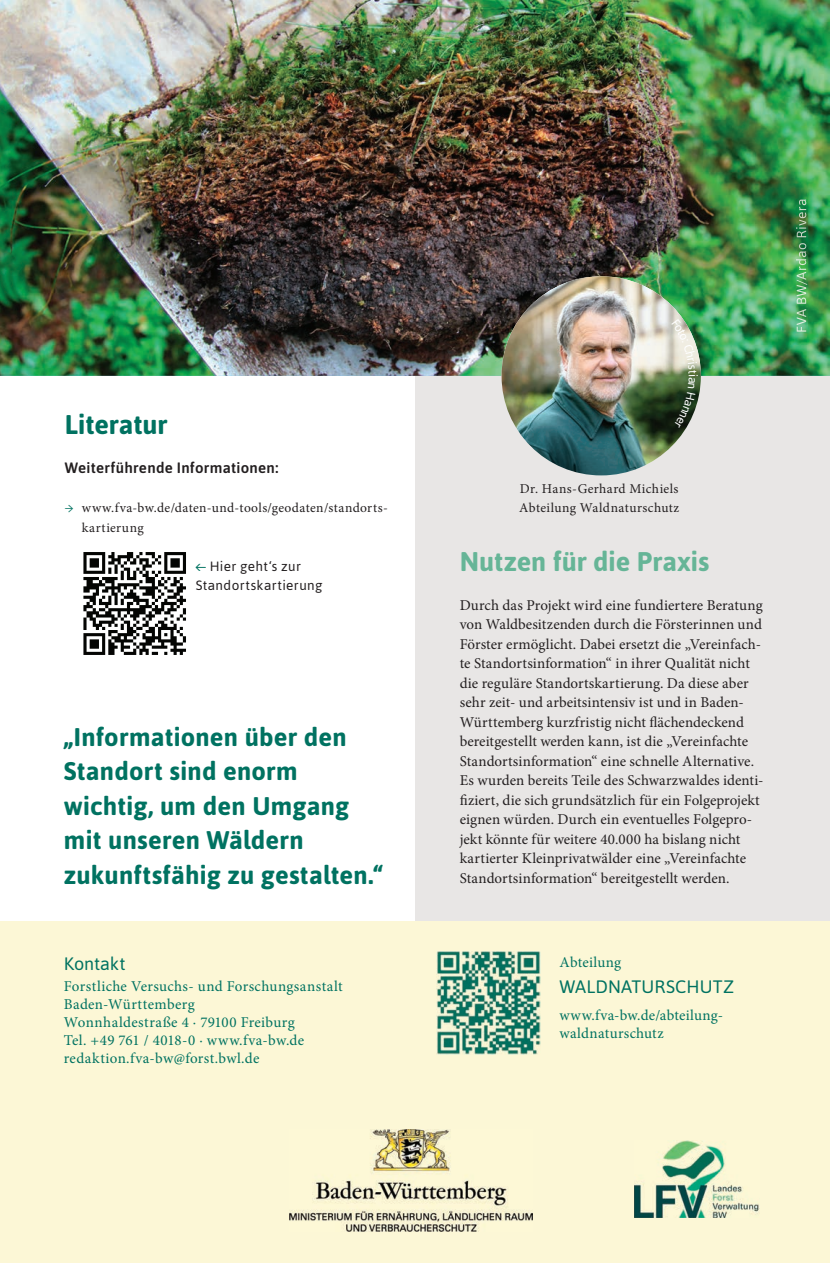
<style>
.page{position:relative;width:830px;height:1263px;background:#fff}
.page>*{position:absolute;margin:0;border:0;box-sizing:border-box;transform-origin:0 0}
.t1{font:700 27px "Asap";letter-spacing:.005em;color:#66b597}
.t2{font:700 27px "Asap";color:#007261}
.t3{font:700 25.5px/34.5px "Asap";letter-spacing:.01em;color:#007261}
.t4{font:18px "Asap";letter-spacing:-.005em;color:#007261}
.t5{font:15px "Minion Pro";color:#231f20}
.t6{font:15px/18px "Minion Pro";letter-spacing:.02em;color:#007261}
.t7{font:600 15px "Asap";letter-spacing:.02em;color:#231f20}
.t8{font:13.5px/19.5px "Minion Pro";letter-spacing:.03em;color:#231f20}
.t9{font:13.5px/19.5px "Asap";letter-spacing:.03em;color:#231f20}
.s1{color:#007261}
</style>
<div class="page">
<div style="left:415px;top:376px;width:414px;height:546px;background:#e8e6e5"></div>
<div style="left:0;top:922px;width:829px;height:341px;background:#fcf7d6"></div>
<img style="left:436px;top:951px;width:104px;height:104px">
<img style="left:0;top:0;width:829px;height:376px">
<img style="left:501px;top:276px;width:199px;height:199px;border-radius:100px">
<img style="left:795px;top:199px;width:11px;height:133px">
<img style="left:634px;top:1140px;width:125px;height:78px">
<img style="left:289px;top:1129px;width:242px;height:102px">
<img style="left:83px;top:552px;width:103px;height:103px">
<svg style="left:671px;top:319px;width:26px;height:109px;background:#7c8d73"></svg>
<h1 class="t2" style="left:65px;top:407px;width:104px">Literatur</h1>
<p class="t7" style="left:65px;top:457px;width:215px">Weiterführende Informationen:</p>
<p class="t8" style="left:82px;top:498px;width:307px;text-indent:-17px"><span class="s1">→</span> www.fva-bw.de/daten-und-tools/geodaten/standorts&shy;kartierung</p>
<p class="t9" style="left:196px;top:556px;width:128px"><span class="s1">←</span> Hier geht‘s zur<br>Standortskartierung</p>
<h2 class="t3" style="left:64px;top:719px;width:320px">„Informationen über den<br>Standort sind enorm wichtig, um den Umgang mit unseren Wäldern zukunftsfähig zu gestalten.“</h2>
<p class="t4" style="left:64px;top:952px;width:63px">Kontakt</p>
<p class="t6" style="left:64px;top:977px;width:280px">Forstliche Versuchs- und Forschungsanstalt Baden-Württemberg<br>Wonnhaldestraße 4 · 79100 Freiburg<br>Tel. +49 761 / 4018-0 · www.fva-bw.de redaktion.fva-bw@forst.bwl.de</p>
<p class="t8" style="left:519px;top:479px;width:161px">Dr. Hans-Gerhard Michiels<br>Abteilung Waldnaturschutz</p>
<h1 class="t1" style="left:459px;top:543px;width:251px">Nutzen für die Praxis</h1>
<p class="t5" style="left:459px;top:595px;width:304px">Durch das Projekt wird eine fundiertere Beratung</p>
<p class="t5" style="left:459px;top:614px;width:303px">von Waldbesitzenden durch die Försterinnen und</p>
<p class="t5" style="left:459px;top:634px;width:303px">Förster ermöglicht. Dabei ersetzt die „Vereinfach-</p>
<p class="t5" style="left:459px;top:653px;width:291px">te Standortsinformation“ in ihrer Qualität nicht</p>
<p class="t5" style="left:459px;top:673px;width:290px">die reguläre Standortskartierung. Da diese aber</p>
<p class="t5" style="left:459px;top:692px;width:285px">sehr zeit- und arbeitsintensiv ist und in Baden-</p>
<p class="t5" style="left:459px;top:712px;width:286px">Württemberg kurzfristig nicht ächendeckend</p>
<p class="t5" style="left:459px;top:731px;width:290px">bereitgestellt werden kann, ist die „Vereinfachte</p>
<p class="t5" style="left:459px;top:751px;width:296px">Standortsinformation“ eine schnelle Alternative.</p>
<p class="t5" style="left:459px;top:770px;width:305px">Es wurden bereits Teile des Schwarzwaldes identi-</p>
<p class="t5" style="left:468px;top:790px;width:293px">ziert, die sich grundsätzlich für ein Folgeprojekt</p>
<p class="t5" style="left:459px;top:809px;width:294px">eignen würden. Durch ein eventuelles Folgepro-</p>
<p class="t5" style="left:459px;top:829px;width:282px">jekt könnte für weitere 40.000 ha bislang nicht</p>
<p class="t5" style="left:459px;top:848px;width:288px">kartierter Kleinprivatwälder eine „Vereinfachte</p>
<p class="t5" style="left:459px;top:868px;width:271px">Standortsinformation“ bereitgestellt werden.</p>
<p class="t6" style="left:559px;top:953px;width:63px">Abteilung</p>
<p class="t4" style="left:559px;top:975px;width:176px">WALDNATURSCHUTZ</p>
<p class="t6" style="left:559px;top:1006px;width:165px">www.fva-bw.de/abteilung&shy;waldnaturschutz</p>
</div>
